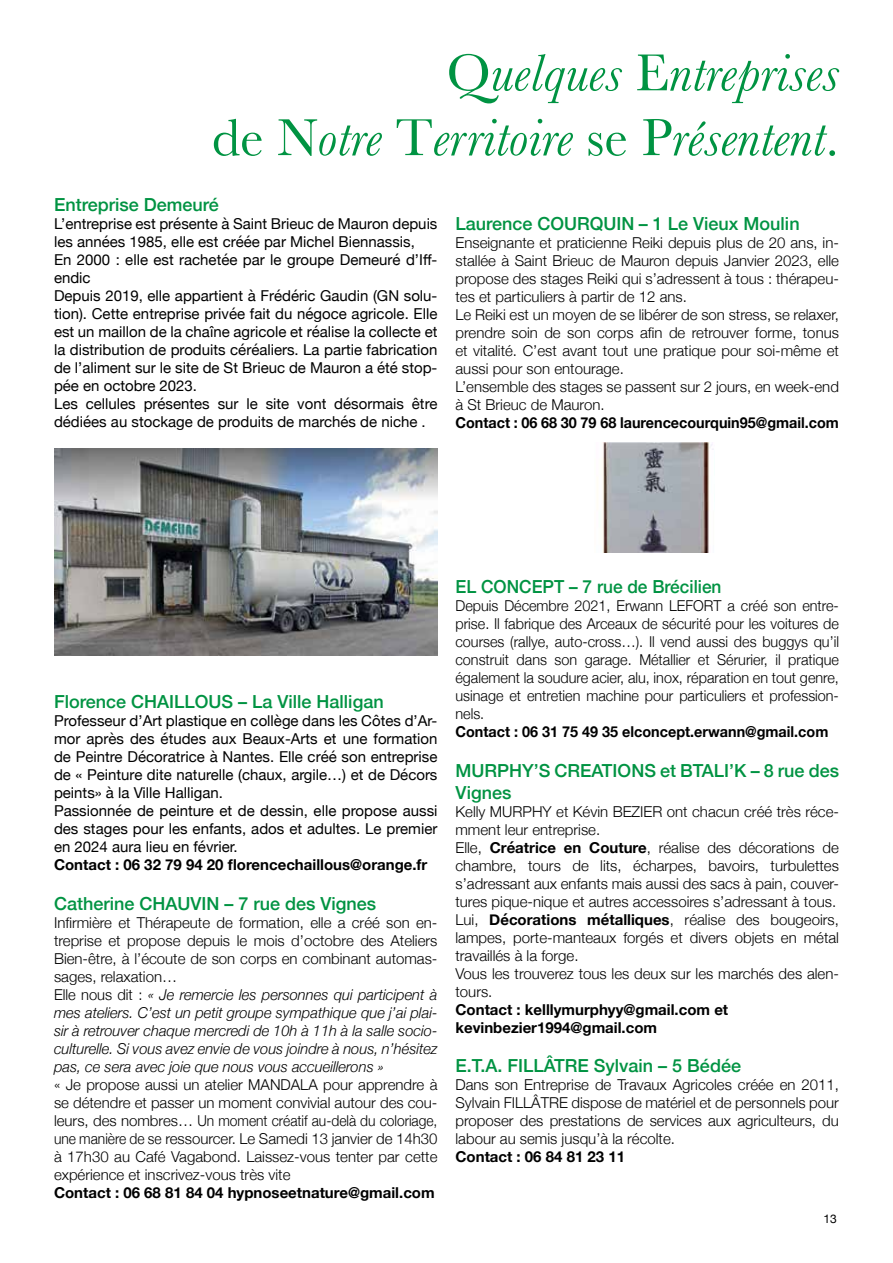
<style>
.page{position:relative;width:893px;height:1263px;background:#fff}
.page>*{position:absolute;margin:0;border:0;box-sizing:border-box;transform-origin:0 0}
.t1{font:italic 54px/64.8px "Baskerville";color:#009342;text-align:right}
.t2{font:500 18px/21.6px "Helvetica Neue";color:#009342}
.t3{font:500 18px "Helvetica Neue";color:#009342;scale:.96 1}
.t4{font:300 15px/18px "Helvetica Neue";color:#000;text-align:justify}
.t5{font:15px/18px "Helvetica Neue";color:#000}
.t6{font:italic 300 15px/18px "Helvetica Neue";color:#000}
.t7{font:300 15px/18px "Helvetica Neue";color:#000;text-align:justify;scale:.96 1}
.t8{font:700 15px/18px "Helvetica Neue";color:#000}
.t9{font:700 15px "Helvetica Neue";color:#000;scale:.96 1}
.t10{font:12px "Helvetica Neue";color:#000}
.s1{font-style:normal}
.s2{font-weight:700}
</style>
<div class="page">
<img style="left:54px;top:449px;width:383px;height:207px">
<img style="left:602px;top:443px;width:112px;height:109px">
<h1 class="t1" style="left:212px;top:40px;width:629px"><span class="s1">Q</span>uelques <span class="s1">E</span>ntreprises<br><span class="s1">de N</span>otre <span class="s1">T</span>erritoire <span class="s1">se P</span>résentent<span class="s1">.</span></h1>
<p class="t2" style="left:54px;top:192px;width:166px">Entreprise Demeuré</p>
<p class="t5" style="left:54px;top:216px;width:385px">L’entreprise est présente à Saint Brieuc de Mauron depuis les années 1985, elle est créée par Michel Biennassis,<br>En 2000 : elle est rachetée par le groupe Demeuré d’Iff&shy;endic<br>Depuis 2019, elle appartient à Frédéric Gaudin (GN solu&shy;tion). Cette entreprise privée fait du négoce agricole. Elle est un maillon de la chaîne agricole et réalise la collecte et la distribution de produits céréaliers. La partie fabrication de l’aliment sur le site de St Brieuc de Mauron a été stop&shy;pée en octobre 2023.<br>Les cellules présentes sur le site vont désormais être dédiées au stockage de produits de marchés de niche .</p>
<p class="t2" style="left:455px;top:211px;width:346px">Laurence COURQUIN – 1 Le Vieux Moulin</p>
<p class="t4" style="left:455px;top:232px;width:385px;text-align:left">Enseignante et praticienne Reiki depuis plus de 20 ans, in&shy;stallée à Saint Brieuc de Mauron depuis Janvier 2023, elle propose des stages Reiki qui s’adressent à tous : thérapeu&shy;tes et particuliers à partir de 12 ans.<br>Le Reiki est un moyen de se libérer de son stress, se relaxer, prendre soin de son corps afin de retrouver forme, tonus et vitalité. C’est avant tout une pratique pour soi-même et aussi pour son entourage.<br>L’ensemble des stages se passent sur 2 jours, en week-end à St Brieuc de Mauron.</p>
<p class="t9" style="left:455px;top:411px;width:401px">Contact : 06 68 30 79 68 laurencecourquin95@gmail.com</p>
<p class="t2" style="left:54px;top:689px;width:331px">Florence CHAILLOUS – La Ville Halligan</p>
<p class="t5" style="left:54px;top:712px;width:385px">Professeur d’Art plastique en collège dans les Côtes d’Ar&shy;mor après des études aux Beaux-Arts et une formation de Peintre Décoratrice à Nantes. Elle créé son entreprise de « Peinture dite naturelle (chaux, argile…) et de Décors peints» à la Ville Halligan.<br>Passionnée de peinture et de dessin, elle propose aussi des stages pour les enfants, ados et adultes. Le premier en 2024 aura lieu en février.</p>
<p class="t8" style="left:54px;top:856px;width:375px">Contact : 06 32 79 94 20 florencechaillous@orange.fr</p>
<p class="t2" style="left:54px;top:891px;width:324px">Catherine CHAUVIN – 7 rue des Vignes</p>
<p class="t6" style="left:54px;top:912px;width:385px"><span class="s1">Infirmière et Thérapeute de formation, elle a créé son en&shy;treprise et propose depuis le mois d’octobre des Ateliers Bien-être, à l’écoute de son corps en combinant automas&shy;sages, relaxation…<br>Elle nous dit :</span> « Je remercie les personnes qui participent à mes ateliers. C’est un petit groupe sympathique que j’ai plai&shy;sir à retrouver chaque mercredi de 10h à 11h à la salle socio&shy;culturelle. Si vous avez envie de vous joindre à nous, n’hésitez pas, ce sera avec joie que nous vous accueillerons »</p>
<p class="t4" style="left:54px;top:1074px;width:385px">« Je propose aussi un atelier MANDALA pour apprendre à se détendre et passer un moment convivial autour des cou&shy;leurs, des nombres… Un moment créatif au-delà du coloriage, une manière de se ressourcer. Le Samedi 13 janvier de 14h30 à 17h30 au Café Vagabond. Laissez-vous tenter par cette expérience et inscrivez-vous très vite</p>
<p class="t8" style="left:54px;top:1183px;width:382px">Contact : 06 68 81 84 04 hypnoseetnature@gmail.com</p>
<p class="t3" style="left:455px;top:572px;width:279px">EL CONCEPT – 7 rue de Brécilien</p>
<p class="t7" style="left:455px;top:596px;width:401px">Depuis Décembre 2021, Erwann LEFORT a créé son entre&shy;prise. Il fabrique des Arceaux de sécurité pour les voitures de courses (rallye, auto-cross…). Il vend aussi des buggys qu’il construit dans son garage. Métallier et Sérurier, il pratique également la soudure acier, alu, inox, réparation en tout genre, usinage et entretien machine pour particuliers et profession&shy;nels.</p>
<p class="t9" style="left:455px;top:720px;width:390px">Contact : 06 31 75 49 35 elconcept.erwann@gmail.com</p>
<p class="t2" style="left:455px;top:758px;width:385px">MURPHY’S CREATIONS et BTALI’K – 8 rue des<br>Vignes</p>
<p class="t4" style="left:455px;top:801px;width:385px;text-align:left">Kelly MURPHY et Kévin BEZIER ont chacun créé très réce&shy;mment leur entreprise.<br>Elle, <span class="s2">Créatrice en Couture</span>, réalise des décorations de chambre, tours de lits, écharpes, bavoirs, turbulettes s’adressant aux enfants mais aussi des sacs à pain, couver&shy;tures pique-nique et autres accessoires s’adressant à tous.<br>Lui, <span class="s2">Décorations métalliques</span>, réalise des bougeoirs, lampes, porte-manteaux forgés et divers objets en métal travaillés à la forge.<br>Vous les trouverez tous les deux sur les marchés des alen&shy;tours.</p>
<p class="t8" style="left:455px;top:1001px;width:274px">Contact : kelllymurphyy@gmail.com et kevinbezier1994@gmail.com</p>
<p class="t2" style="left:455px;top:1053px;width:287px">E.T.A. FILLÂTRE Sylvain – 5 Bédée</p>
<p class="t4" style="left:455px;top:1075px;width:385px">Dans son Entreprise de Travaux Agricoles créée en 2011, Sylvain FILLÂTRE dispose de matériel et de personnels pour proposer des prestations de services aux agriculteurs, du labour au semis jusqu’à la récolte.</p>
<p class="t8" style="left:455px;top:1148px;width:171px">Contact : 06 84 81 23 11</p>
<p class="t10" style="left:823px;top:1210px;width:15px">13</p>
</div>
